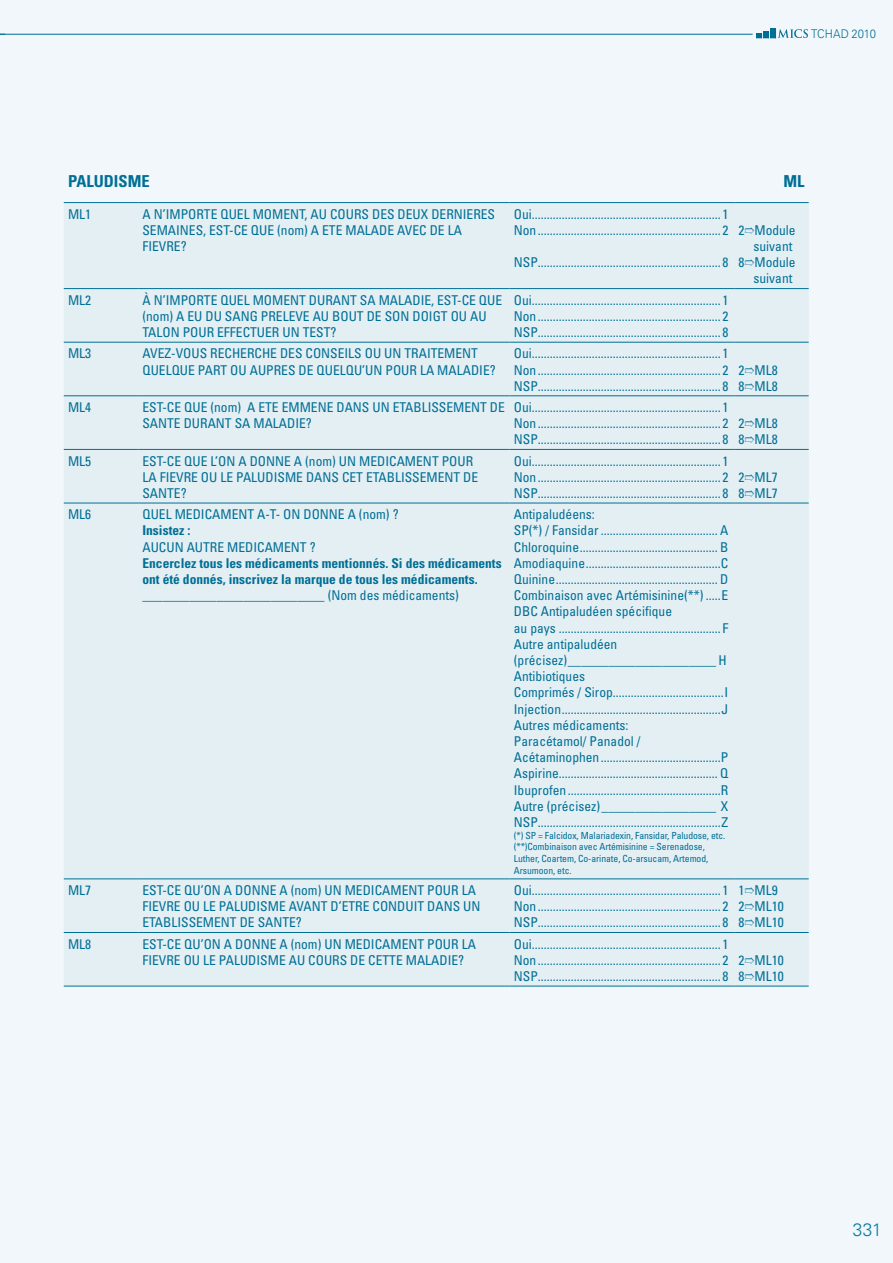
<style>
.page{position:relative;width:893px;height:1263px;background:#f1f7fa}
.page>*{position:absolute;margin:0;border:0;box-sizing:border-box;transform-origin:0 0}
.t1{font:300 18px "Univers";color:#007a9e;scale:.96 1}
.t2{font:700 condensed 16.5px "Univers";color:#006f95}
.t3{font:condensed 13.5px/16.2px "Univers";color:#006f95}
.t4{font:700 condensed 13.5px/16.2px "Univers";color:#006f95}
.t5{font:300 12px "Univers";letter-spacing:-.005em;color:#006f95;scale:.94 1}
.t6{font:condensed 9.75px/11.7px "Univers";letter-spacing:-.01em;color:#006f95}
</style>
<div class="page">
<hr style="left:0;top:34px;width:753px;height:1px;background:#006f95">
<svg style="left:756px;top:29px;width:52px;height:10px"></svg>
<div style="left:770px;top:28px;width:5px;height:10px;background:#006f95"></div>
<div style="left:64px;top:203px;width:745px;height:783px;background:#e4eff4"></div>
<hr style="left:64px;top:202px;width:74px;height:1px;background:#006f95">
<hr style="left:138px;top:202px;width:372px;height:1px;background:#006f95">
<hr style="left:510px;top:202px;width:224px;height:1px;background:#006f95">
<hr style="left:734px;top:202px;width:75px;height:1px;background:#006f95">
<hr style="left:64px;top:288px;width:74px;height:1px;background:#006f95">
<hr style="left:138px;top:288px;width:372px;height:1px;background:#006f95">
<hr style="left:510px;top:288px;width:224px;height:1px;background:#006f95">
<hr style="left:734px;top:288px;width:75px;height:1px;background:#006f95">
<hr style="left:64px;top:342px;width:74px;height:1px;background:#006f95">
<hr style="left:138px;top:342px;width:372px;height:1px;background:#006f95">
<hr style="left:510px;top:342px;width:224px;height:1px;background:#006f95">
<hr style="left:734px;top:342px;width:75px;height:1px;background:#006f95">
<hr style="left:64px;top:396px;width:74px;height:1px;background:#006f95">
<hr style="left:138px;top:396px;width:372px;height:1px;background:#006f95">
<hr style="left:510px;top:396px;width:224px;height:1px;background:#006f95">
<hr style="left:734px;top:396px;width:75px;height:1px;background:#006f95">
<hr style="left:64px;top:449px;width:74px;height:1px;background:#006f95">
<hr style="left:138px;top:449px;width:372px;height:1px;background:#006f95">
<hr style="left:510px;top:449px;width:224px;height:1px;background:#006f95">
<hr style="left:734px;top:449px;width:75px;height:1px;background:#006f95">
<hr style="left:64px;top:503px;width:74px;height:1px;background:#006f95">
<hr style="left:138px;top:503px;width:372px;height:1px;background:#006f95">
<hr style="left:510px;top:503px;width:224px;height:1px;background:#006f95">
<hr style="left:734px;top:503px;width:75px;height:1px;background:#006f95">
<hr style="left:64px;top:879px;width:74px;height:1px;background:#006f95">
<hr style="left:138px;top:879px;width:372px;height:1px;background:#006f95">
<hr style="left:510px;top:879px;width:224px;height:1px;background:#006f95">
<hr style="left:734px;top:879px;width:75px;height:1px;background:#006f95">
<hr style="left:64px;top:932px;width:74px;height:1px;background:#006f95">
<hr style="left:138px;top:932px;width:372px;height:1px;background:#006f95">
<hr style="left:510px;top:932px;width:224px;height:1px;background:#006f95">
<hr style="left:734px;top:932px;width:75px;height:1px;background:#006f95">
<hr style="left:64px;top:986px;width:74px;height:1px;background:#006f95">
<hr style="left:138px;top:986px;width:372px;height:1px;background:#006f95">
<hr style="left:510px;top:986px;width:224px;height:1px;background:#006f95">
<hr style="left:734px;top:986px;width:75px;height:1px;background:#006f95">
<p class="t5" style="left:811px;top:27px;width:70px">TCHAD 2010</p>
<p class="t2" style="left:68px;top:171px;width:83px">PALUDISME</p>
<p class="t2" style="left:783px;top:171px;width:23px">ML</p>
<p class="t3" style="left:68px;top:205px;width:25px">ML1</p>
<p class="t3" style="left:142px;top:205px;width:354px">A N’IMPORTE QUEL MOMENT, AU COURS DES DEUX DERNIERES<br>SEMAINES, EST-CE QUE (nom) A ETE MALADE AVEC DE LA<br>FIEVRE?</p>
<p class="t3" style="left:514px;top:205px;width:216px">Oui............................................................... 1<br>Non............................................................. 2</p>
<p class="t3" style="left:514px;top:254px;width:216px">NSP............................................................. 8</p>
<p class="t3" style="left:738px;top:222px;width:59px;text-align:right">2➱Module suivant<br>8➱Module suivant</p>
<p class="t3" style="left:68px;top:291px;width:25px">ML2</p>
<p class="t3" style="left:142px;top:291px;width:361px">À N’IMPORTE QUEL MOMENT DURANT SA MALADIE, EST-CE QUE (nom) A EU DU SANG PRELEVE AU BOUT DE SON DOIGT OU AU<br>TALON POUR EFFECTUER UN TEST?</p>
<p class="t3" style="left:514px;top:291px;width:216px;text-align:justify">Oui............................................................... 1<br>Non............................................................. 2<br>NSP............................................................. 8</p>
<p class="t3" style="left:68px;top:345px;width:25px">ML3</p>
<p class="t3" style="left:142px;top:345px;width:355px">AVEZ-VOUS RECHERCHE DES CONSEILS OU UN TRAITEMENT<br>QUELQUE PART OU AUPRES DE QUELQU’UN POUR LA MALADIE?</p>
<p class="t3" style="left:514px;top:345px;width:216px;text-align:justify">Oui............................................................... 1<br>Non............................................................. 2<br>NSP............................................................. 8</p>
<p class="t3" style="left:68px;top:399px;width:25px">ML4</p>
<p class="t3" style="left:142px;top:399px;width:364px">EST-CE QUE (nom) A ETE EMMENE DANS UN ETABLISSEMENT DE<br>SANTE DURANT SA MALADIE?</p>
<p class="t3" style="left:514px;top:399px;width:216px;text-align:justify">Oui............................................................... 1<br>Non............................................................. 2<br>NSP............................................................. 8</p>
<p class="t3" style="left:68px;top:452px;width:25px">ML5</p>
<p class="t3" style="left:142px;top:452px;width:337px">EST-CE QUE L’ON A DONNE A (nom) UN MEDICAMENT POUR<br>LA FIEVRE OU LE PALUDISME DANS CET ETABLISSEMENT DE<br>SANTE?</p>
<p class="t3" style="left:514px;top:452px;width:216px;text-align:justify">Oui............................................................... 1<br>Non............................................................. 2<br>NSP............................................................. 8</p>
<p class="t3" style="left:68px;top:506px;width:25px">ML6</p>
<p class="t3" style="left:142px;top:506px;width:258px">QUEL MEDICAMENT A-T- ON DONNE A (nom) ?</p>
<p class="t4" style="left:142px;top:522px;width:49px">Insistez :</p>
<p class="t3" style="left:142px;top:538px;width:175px">AUCUN AUTRE MEDICAMENT ?</p>
<p class="t4" style="left:142px;top:555px;width:361px">Encerclez tous les médicaments mentionnés. Si des médicaments ont été donnés, inscrivez la marque de tous les médicaments.</p>
<p class="t3" style="left:142px;top:587px;width:318px">___________________________ (Nom des médicaments)</p>
<p class="t3" style="left:514px;top:506px;width:216px">Antipaludéens:<br>SP(*) / Fansidar ....................................... A Chloroquine.............................................. B Amodiaquine.............................................C Quinine...................................................... D Combinaison avec Artémisinine(**) .....E DBC Antipaludéen spécifique<br>au pays ...................................................... F Autre antipaludéen (précisez)______________________ H Antibiotiques<br>Comprimés / Sirop.....................................I Injection.....................................................J Autres médicaments:<br>Paracétamol/ Panadol / Acétaminophen........................................P Aspirine..................................................... Q Ibuprofen...................................................R Autre (précisez)_________________ X NSP.............................................................Z</p>
<p class="t6" style="left:514px;top:829px;width:213px">(*) SP = Falcidox, Malariadexin, Fansidar, Paludose, etc. (**)Combinaison avec Artémisinine = Serenadose, Luther, Coartem, Co-arinate, Co-arsucam, Artemod, Arsumoon, etc.</p>
<p class="t3" style="left:738px;top:361px;width:41px">2➱ML8<br>8➱ML8</p>
<p class="t3" style="left:738px;top:415px;width:41px">2➱ML8<br>8➱ML8</p>
<p class="t3" style="left:738px;top:468px;width:41px">2➱ML7<br>8➱ML7</p>
<p class="t3" style="left:68px;top:882px;width:25px">ML7</p>
<p class="t3" style="left:142px;top:882px;width:340px">EST-CE QU’ON A DONNE A (nom) UN MEDICAMENT POUR LA<br>FIEVRE OU LE PALUDISME AVANT D’ETRE CONDUIT DANS UN<br>ETABLISSEMENT DE SANTE?</p>
<p class="t3" style="left:514px;top:882px;width:216px;text-align:justify">Oui............................................................... 1<br>Non............................................................. 2<br>NSP............................................................. 8</p>
<p class="t3" style="left:738px;top:882px;width:47px">1➱ML9<br>2➱ML10<br>8➱ML10</p>
<p class="t3" style="left:68px;top:935px;width:25px">ML8</p>
<p class="t3" style="left:142px;top:935px;width:335px">EST-CE QU’ON A DONNE A (nom) UN MEDICAMENT POUR LA<br>FIEVRE OU LE PALUDISME AU COURS DE CETTE MALADIE?</p>
<p class="t3" style="left:514px;top:935px;width:216px;text-align:justify">Oui............................................................... 1<br>Non............................................................. 2<br>NSP............................................................. 8</p>
<p class="t3" style="left:738px;top:951px;width:47px">2➱ML10<br>8➱ML10</p>
<h1 class="t1" style="left:853px;top:1219px;width:31px">331</h1>
</div>
